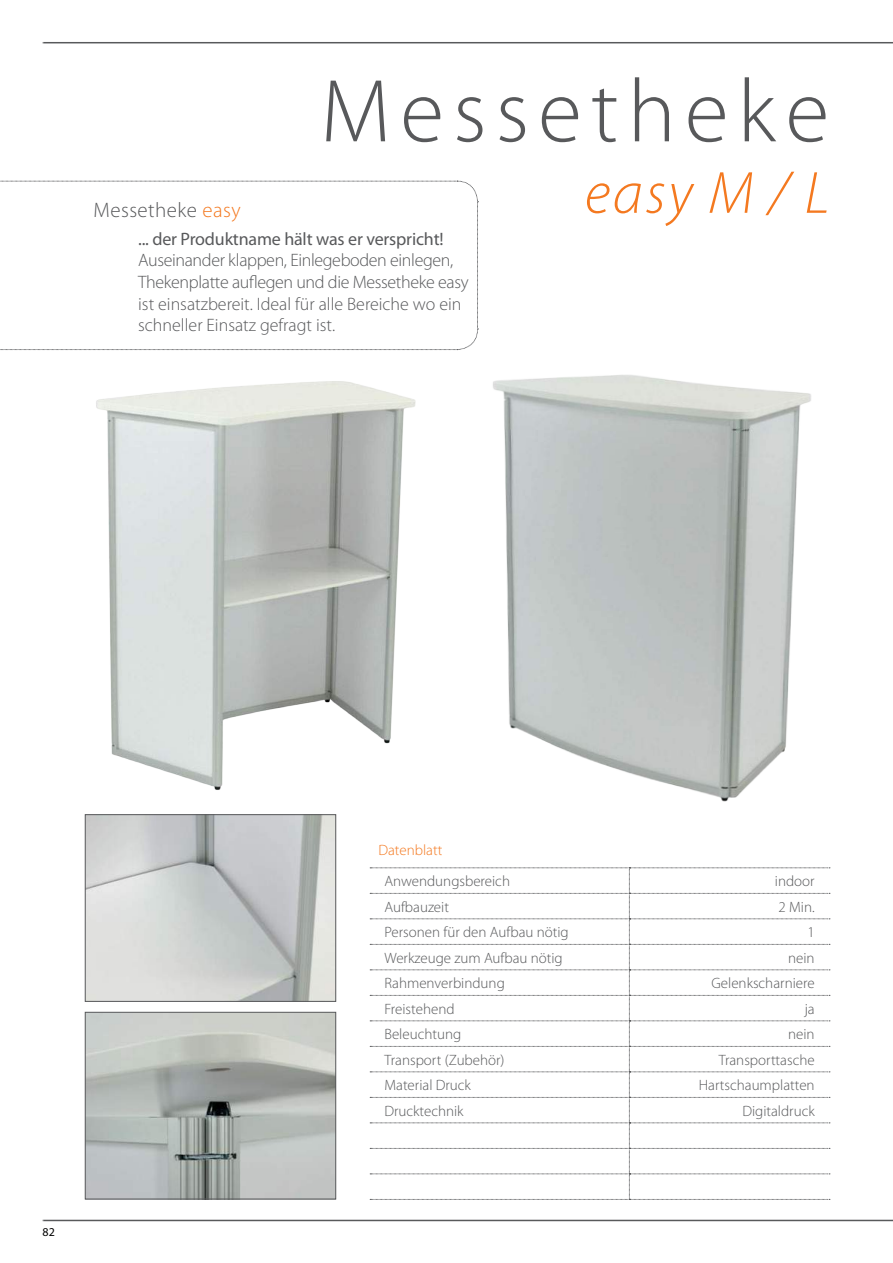
<style>
.page{position:relative;width:893px;height:1263px;background:#fff}
.page>*{position:absolute;margin:0;border:0;box-sizing:border-box;transform-origin:0 0}
.t1{font:300 90px "Myriad Pro";letter-spacing:.1em;color:#58595b}
.t2{font:italic 300 60px "Myriad Pro";color:#f47920}
.t3{font:300 21px "Myriad Pro";letter-spacing:.02em;color:#58595b}
.t4{font:300 18px/21.6px "Myriad Pro";letter-spacing:-.02em;color:#58595b}
.t5{font:18px "Myriad Pro";letter-spacing:-.01em;color:#58595b}
.t6{font:300 15px "Myriad Pro";color:#58595b}
.t7{font:300 15px "Myriad Pro";color:#f47920}
.t8{font:12px "Myriad Pro";color:#000}
.s1{color:#f47920}
</style>
<div class="page">
<hr style="left:44px;top:42px;width:849px;height:1px;background:#58595b">
<hr style="left:44px;top:1220px;width:849px;height:1px;background:#58595b">
<svg style="left:0;top:181px;width:478px;height:169px"></svg>
<img style="left:96px;top:381px;width:308px;height:409px">
<img style="left:404px;top:308px;width:407px;height:494px">
<img style="left:87px;top:1014px;width:247px;height:183px">
<div style="left:85px;top:1012px;width:251px;height:187px;border:1px solid #58595b"></div>
<img style="left:87px;top:816px;width:247px;height:183px">
<div style="left:85px;top:814px;width:251px;height:187px;border:1px solid #58595b"></div>
<svg style="left:370px;top:867px;width:460px;height:333px"></svg>
<h3 class="t3" style="left:94px;top:198px;width:149px">Messetheke <span class="s1">easy</span></h3>
<h1 class="t1" style="left:321px;top:62px;width:510px">Messetheke</h1>
<h2 class="t2" style="left:585px;top:161px;width:246px">easy M / L</h2>
<p class="t5" style="left:138px;top:228px;width:307px">... der Produktname hält was er verspricht!</p>
<p class="t4" style="left:138px;top:250px;width:332px">Auseinander klappen, Einlegeboden einlegen, Thekenplatte auflegen und die Messetheke easy ist einsatzbereit. Ideal für alle Bereiche wo ein schneller Einsatz gefragt ist.</p>
<p class="t8" style="left:43px;top:1224px;width:14px">82</p>
<p class="t7" style="left:378px;top:842px;width:65px">Datenblatt</p>
<p class="t6" style="left:384px;top:873px;width:127px">Anwendungsbereich</p>
<p class="t6" style="left:775px;top:873px;width:41px">indoor</p>
<p class="t6" style="left:384px;top:898px;width:66px">Aufbauzeit</p>
<p class="t6" style="left:778px;top:898px;width:38px">2 Min.</p>
<p class="t6" style="left:384px;top:924px;width:186px">Personen für den Aufbau nötig</p>
<p class="t6" style="left:807px;top:924px;width:9px">1</p>
<p class="t6" style="left:384px;top:949px;width:180px">Werkzeuge zum Aufbau nötig</p>
<p class="t6" style="left:788px;top:949px;width:28px">nein</p>
<p class="t6" style="left:384px;top:975px;width:122px">Rahmenverbindung</p>
<p class="t6" style="left:711px;top:975px;width:105px">Gelenkscharniere</p>
<p class="t6" style="left:384px;top:1000px;width:72px">Freistehend</p>
<p class="t6" style="left:805px;top:1000px;width:12px">ja</p>
<p class="t6" style="left:384px;top:1026px;width:78px">Beleuchtung</p>
<p class="t6" style="left:788px;top:1026px;width:28px">nein</p>
<p class="t6" style="left:384px;top:1051px;width:122px">Transport (Zubehör)</p>
<p class="t6" style="left:719px;top:1051px;width:97px">Transporttasche</p>
<p class="t6" style="left:384px;top:1077px;width:88px">Material Druck</p>
<p class="t6" style="left:699px;top:1077px;width:117px">Hartschaumplatten</p>
<p class="t6" style="left:384px;top:1102px;width:81px">Drucktechnik</p>
<p class="t6" style="left:742px;top:1102px;width:74px">Digitaldruck</p>
</div>
